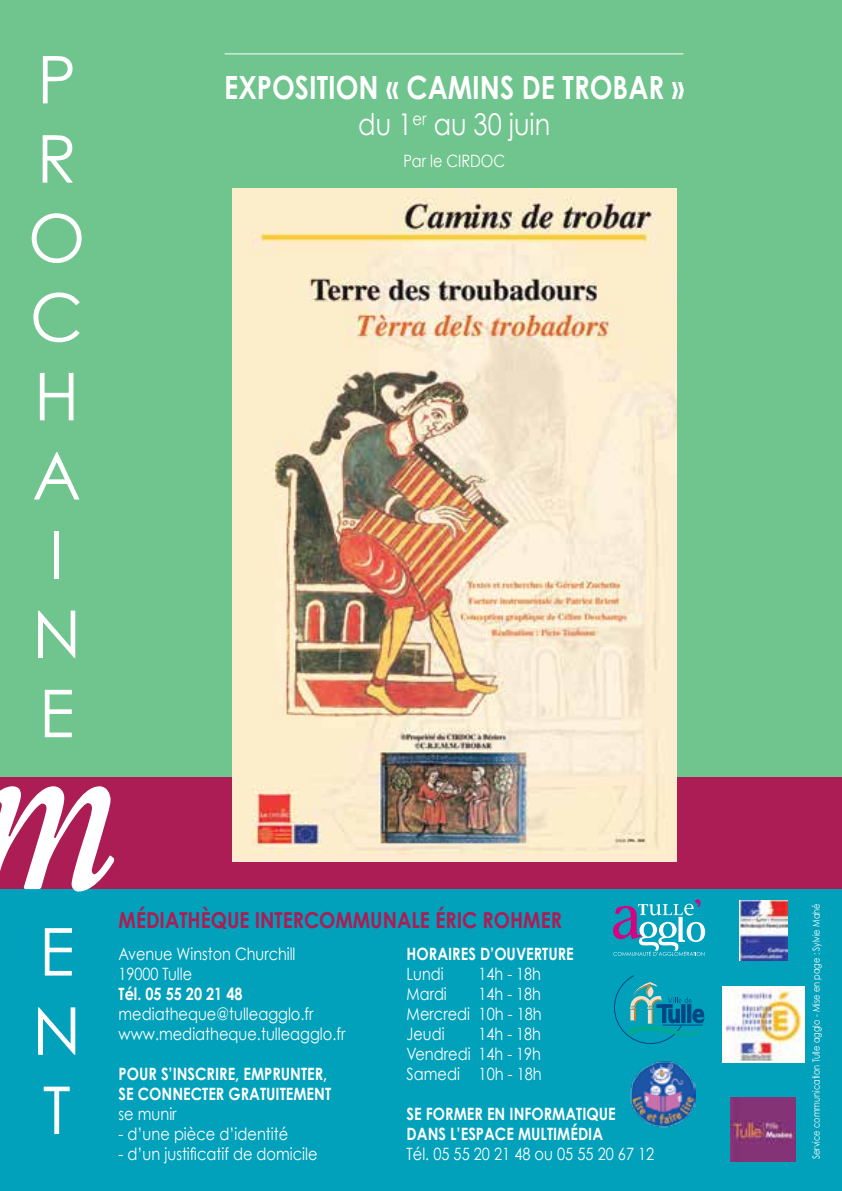
<style>
.page{position:relative;width:842px;height:1191px;background:#fff}
.page>*{position:absolute;margin:0;border:0;box-sizing:border-box;transform-origin:0 0}
.t1{font:66px/79.2px "Century Gothic";color:#fff;text-align:center}
.t2{font:700 32px "Century Gothic";color:#fff;scale:.85 1}
.t3{font:30px "Century Gothic";color:#fff;scale:.85 1}
.t4{font:700 22px "Century Gothic";color:#ab1d54;scale:.88 1}
.t5{font:17px "Century Gothic";color:#fff;scale:.86 1}
.t6{font:700 17px "Century Gothic";color:#fff;scale:.86 1}
.t7{font:17px/20px "Century Gothic";color:#fff;text-align:right;scale:.85 1}
.t8{font:700 17px "Century Gothic";color:#fff;scale:.85 1}
.t9{font:10px "Century Gothic";color:#fff;scale:.82 1}
</style>
<div class="page">
<div style="left:0;top:814px;width:842px;height:377px;background:#01a0bb"></div>
<div style="left:0;top:0;width:842px;height:814px;background:#70c48e"></div>
<div style="left:0;top:777px;width:842px;height:112px;background:#ab1d54"></div>
<svg style="left:0;top:786px;width:114px;height:105px"></svg>
<img style="left:232px;top:189px;width:444px;height:672px">
<hr style="left:225px;top:53px;width:458px;height:1px;background:#fff">
<img style="left:631px;top:1061px;width:65px;height:66px">
<img style="left:739px;top:900px;width:48px;height:60px">
<img style="left:722px;top:987px;width:82px;height:75px">
<img style="left:731px;top:1097px;width:65px;height:64px">
<svg style="left:614px;top:975px;width:90px;height:68px"></svg>
<svg style="left:613px;top:899px;width:92px;height:57px"></svg>
<h1 class="t1" style="left:28px;top:39px;width:59px">P<br>R<br>O<br>C<br>H<br>A<br>I<br>N<br>E</h1>
<h2 class="t2" style="left:224px;top:67px;width:543px">EXPOSITION « CAMINS DE TROBAR »</h2>
<h3 class="t3" style="left:358px;top:106px;width:227px">du 1<sup>er</sup> au 30 juin</h3>
<p class="t7" style="left:403px;top:150px;width:121px">Par le CIRDOC</p>
<h1 class="t1" style="left:32px;top:911px;width:50px;text-align:justify">E N T</h1>
<p class="t4" style="left:119px;top:906px;width:505px">MÉDIATHÈQUE INTERCOMMUNALE ÉRIC ROHMER</p>
<p class="t7" style="left:119px;top:943px;width:210px">Avenue Winston Churchill</p>
<p class="t6" style="left:407px;top:943px;width:196px">HORAIRES D’OUVERTURE</p>
<p class="t7" style="left:119px;top:963px;width:88px">19000 Tulle</p>
<p class="t7" style="left:407px;top:963px;width:45px">Lundi</p>
<p class="t7" style="left:479px;top:963px;width:75px">14h - 18h</p>
<p class="t8" style="left:119px;top:983px;width:147px">Tél. 05 55 20 21 48</p>
<p class="t7" style="left:407px;top:983px;width:49px">Mardi</p>
<p class="t7" style="left:479px;top:983px;width:75px">14h - 18h</p>
<p class="t5" style="left:119px;top:1003px;width:228px">mediatheque@tulleagglo.fr</p>
<p class="t5" style="left:407px;top:1003px;width:159px">Mercredi 10h - 18h</p>
<p class="t5" style="left:119px;top:1023px;width:265px">www.mediatheque.tulleagglo.fr</p>
<p class="t7" style="left:407px;top:1023px;width:46px">Jeudi</p>
<p class="t7" style="left:407px;top:1023px;width:160px">14h - 18h<br>Vendredi 14h - 19h</p>
<p class="t6" style="left:119px;top:1063px;width:244px">POUR S’INSCRIRE, EMPRUNTER,</p>
<p class="t5" style="left:407px;top:1063px;width:159px">Samedi 10h - 18h</p>
<p class="t6" style="left:119px;top:1083px;width:249px">SE CONNECTER GRATUITEMENT</p>
<p class="t5" style="left:119px;top:1103px;width:69px">se munir</p>
<p class="t6" style="left:407px;top:1103px;width:245px">SE FORMER EN INFORMATIQUE</p>
<p class="t5" style="left:119px;top:1123px;width:199px">- d’une pièce d’identité</p>
<p class="t6" style="left:407px;top:1123px;width:230px">DANS L’ESPACE MULTIMÉDIA</p>
<p class="t5" style="left:119px;top:1143px;width:233px">- d’un justificatif de domicile</p>
<p class="t5" style="left:407px;top:1143px;width:290px">Tél. 05 55 20 21 48 ou 05 55 20 67 12</p>
<p class="t9" style="left:810px;top:1159px;width:313px;rotate:-90deg">Service communication Tulle agglo - Mise en page : Sylvie Mahé</p>
</div>
